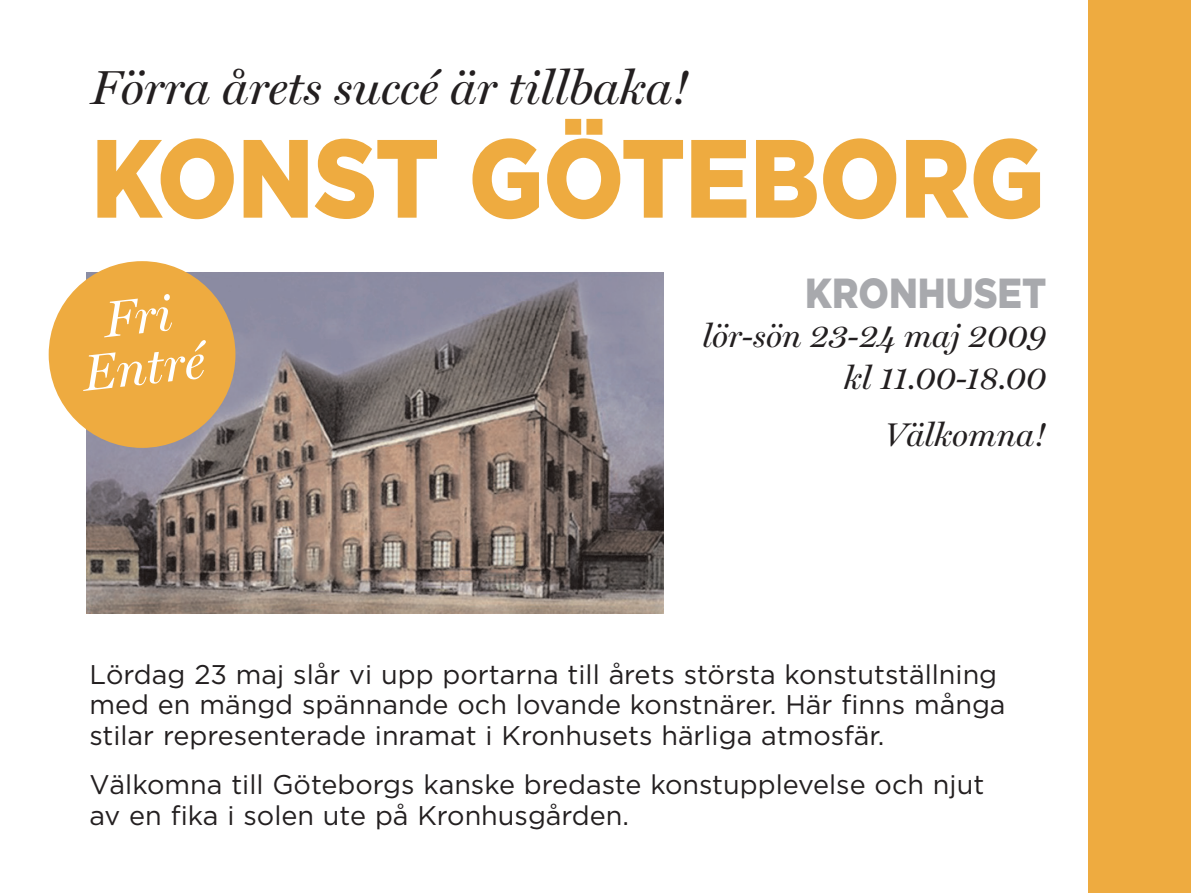
<style>
.page{position:relative;width:1191px;height:893px;background:#fff}
.page>*{position:absolute;margin:0;border:0;box-sizing:border-box;transform-origin:0 0}
.t1{font:900 111px "Gotham Ex";color:#eeab40;scale:.87 1}
.t2{font:italic 51px/51px "Miller Display Ex";color:#fff;text-align:center}
.t3{font:italic 48px "Miller Display Ex";color:#231f20}
.t4{font:900 42px "Gotham Ex";color:#a8a9ad;scale:.87 1}
.t5{font:italic 33px/42px "Miller Display Ex";color:#231f20;text-align:right}
.t6{font:27px/30.6px "Gotham Ex";color:#231f20}
</style>
<div class="page">
<div style="left:1089px;top:0;width:102px;height:893px;background:#eeab40"></div>
<img style="left:87px;top:273px;width:577px;height:340px">
<div style="left:49px;top:261px;width:186px;height:187px;background:#eeab40;border-radius:50%"></div>
<h3 class="t3" style="left:91px;top:68px;width:600px">Förra årets succé är tillbaka!</h3>
<h1 class="t1" style="left:91px;top:135px;width:1097px">KONST GÖTEBORG</h1>
<h2 class="t2" style="left:76px;top:301px;width:123px;rotate:-6deg">Fri<br>Entré</h2>
<h3 class="t4" style="left:805px;top:276px;width:279px">KRONHUSET</h3>
<p class="t5" style="left:702px;top:317px;width:345px">lör-sön 23-24 maj 2009 kl 11.00-18.00</p>
<p class="t5" style="left:885px;top:416px;width:162px">Välkomna!</p>
<p class="t6" style="left:89px;top:661px;width:917px">Lördag 23 maj slår vi upp portarna till årets största konstutställning med en mängd spännande och lovande konstnärer. Här finns många stilar representerade inramat i Kronhusets härliga atmosfär.</p>
<p class="t6" style="left:89px;top:771px;width:896px">Välkomna till Göteborgs kanske bredaste konstupplevelse och njut av en fika i solen ute på Kronhusgården.</p>
</div>
